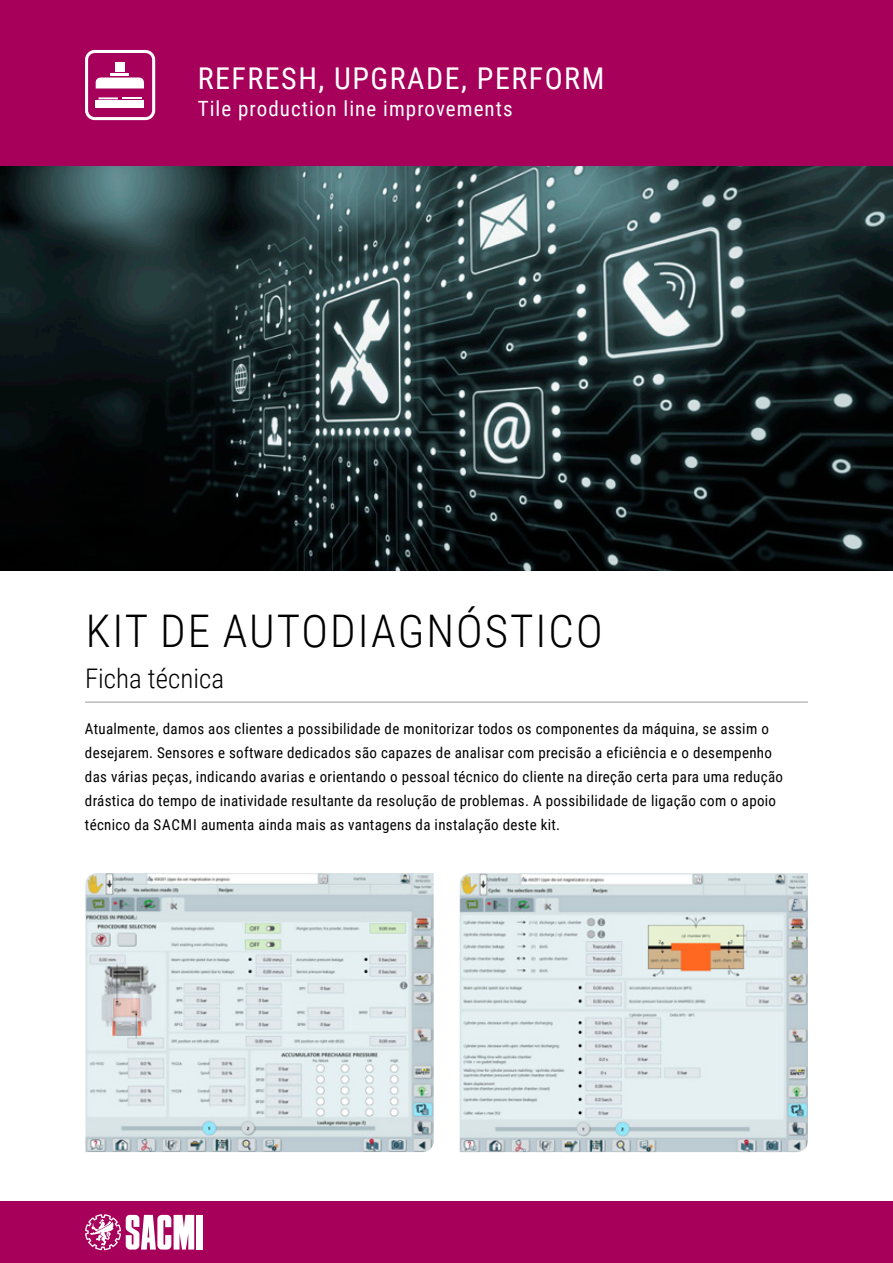
<style>
.page{position:relative;width:893px;height:1263px;background:#fff}
.page>*{position:absolute;margin:0;border:0;box-sizing:border-box;transform-origin:0 0}
.t1{font:300 45px "Roboto Condensed";letter-spacing:.045em;color:#000}
.t2{font:30px "Roboto Condensed";letter-spacing:.05em;color:#fff}
.t3{font:300 27px "Roboto Condensed";color:#000}
.t4{font:21px "Roboto Condensed";letter-spacing:.05em;color:#fff}
.t5{font:15px/24px "Roboto Condensed";letter-spacing:.02em;color:#000}
</style>
<div class="page">
<div style="left:0;top:0;width:893px;height:168px;background:#a6005b"></div>
<div style="left:0;top:1201px;width:893px;height:62px;background:#a6005b"></div>
<hr style="left:85px;top:702px;width:723px;height:1px;background:#9c9c9c">
<div style="left:196px;top:1215px;width:6px;height:34px;background:#fff"></div>
<svg style="left:85px;top:1214px;width:109px;height:36px"></svg>
<div style="left:85px;top:50px;width:70px;height:70px;border:3px solid #fff;border-radius:8px"></div>
<svg style="left:96px;top:78px;width:48px;height:10px"></svg>
<div style="left:96px;top:100px;width:48px;height:8px;background:#fff"></div>
<div style="left:115px;top:62px;width:9px;height:10px;background:#fff"></div>
<hr style="left:110px;top:73px;width:19px;height:3px;background:#fff">
<svg style="left:98px;top:97px;width:43px;height:2px"></svg>
<img style="left:0;top:167px;width:893px;height:403px">
<img style="left:85px;top:873px;width:349px;height:279px">
<img style="left:460px;top:873px;width:348px;height:279px">
<h2 class="t2" style="left:198px;top:58px;width:408px">REFRESH, UPGRADE, PERFORM</h2>
<h3 class="t4" style="left:198px;top:94px;width:316px">Tile production line improvements</h3>
<h1 class="t1" style="left:86px;top:600px;width:518px">KIT DE AUTODIAGNÓSTICO</h1>
<h3 class="t3" style="left:85px;top:659px;width:141px">Ficha técnica</h3>
<p class="t5" style="left:85px;top:716px;width:700px">Atualmente, damos aos clientes a possibilidade de monitorizar todos os componentes da máquina, se assim o desejarem. Sensores e software dedicados são capazes de analisar com precisão a eficiência e o desempenho das várias peças, indicando avarias e orientando o pessoal técnico do cliente na direção certa para uma redução drástica do tempo de inatividade resultante da resolução de problemas. A possibilidade de ligação com o apoio técnico da SACMI aumenta ainda mais as vantagens da instalação deste kit.</p>
</div>
